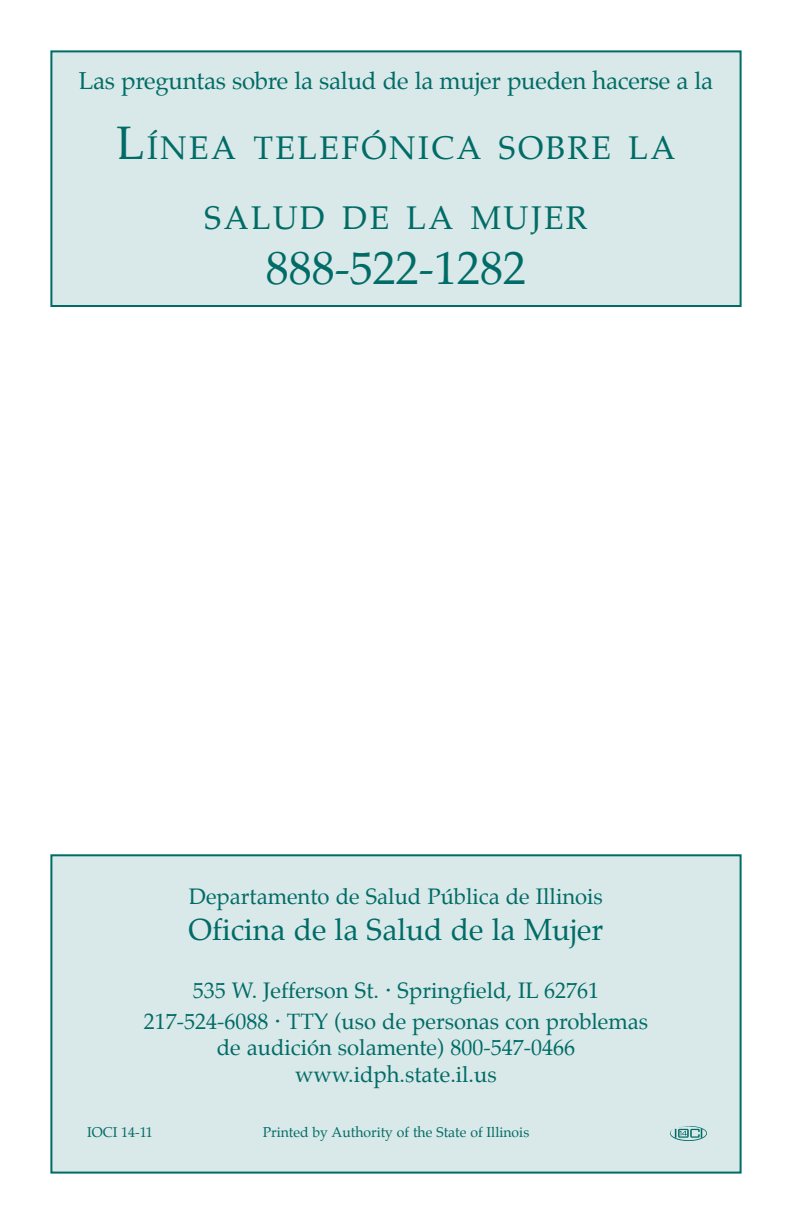
<style>
.page{position:relative;width:792px;height:1224px;background:#fff}
.page>*{position:absolute;margin:0;border:0;box-sizing:border-box;transform-origin:0 0}
.t1{font:46px "Palatino";color:#006c67}
.t2{font:32.2px/70px "Palatino";letter-spacing:.07em;color:#006c67;text-align:center}
.t3{font:30px "Palatino";color:#006c67}
.t4{font:24px "Palatino";letter-spacing:-.01em;color:#006c67}
.t5{font:22px/31.2px "Palatino";color:#006c67;text-align:center}
.t6{font:14px "Palatino";color:#006c67}
.s1{font-size:46px}
.s2{font-size:26px}
</style>
<div class="page">
<div style="left:50px;top:50px;width:692px;height:257px;background:#d9e8e8;border:2px solid #006c67"></div>
<div style="left:50px;top:854px;width:692px;height:320px;background:#d9e8e8;border:2px solid #006c67"></div>
<img style="left:670px;top:1126px;width:37px;height:15px">
<p class="t4" style="left:79px;top:61px;width:636px">Las preguntas sobre la salud de la mujer pueden hacerse a la</p>
<h2 class="t2" style="left:117px;top:113px;width:560px"><span class="s1">L</span>ÍNEA TELEFÓNICA SOBRE LA<br>SALUD DE LA MUJER</h2>
<h1 class="t1" style="left:266px;top:230px;width:262px">888-522-1282</h1>
<p class="t5" style="left:189px;top:881px;width:415px">Departamento de Salud Pública de Illinois</p>
<h3 class="t3" style="left:189px;top:905px;width:416px">Oficina de la Salud de la Mujer</h3>
<p class="t5" style="left:144px;top:974px;width:506px">535 W. Jefferson St. <span class="s2">·</span> Springfield, IL 62761<br>217-524-6088 <span class="s2">·</span> TTY (uso de personas con problemas</p>
<p class="t5" style="left:217px;top:1034px;width:360px;line-height:26.4px">de audición solamente) 800-547-0466 www.idph.state.il.us</p>
<p class="t6" style="left:87px;top:1121px;width:67px">IOCI 14-11</p>
<p class="t6" style="left:263px;top:1120px;width:268px">Printed by Authority of the State of Illinois</p>
</div>
